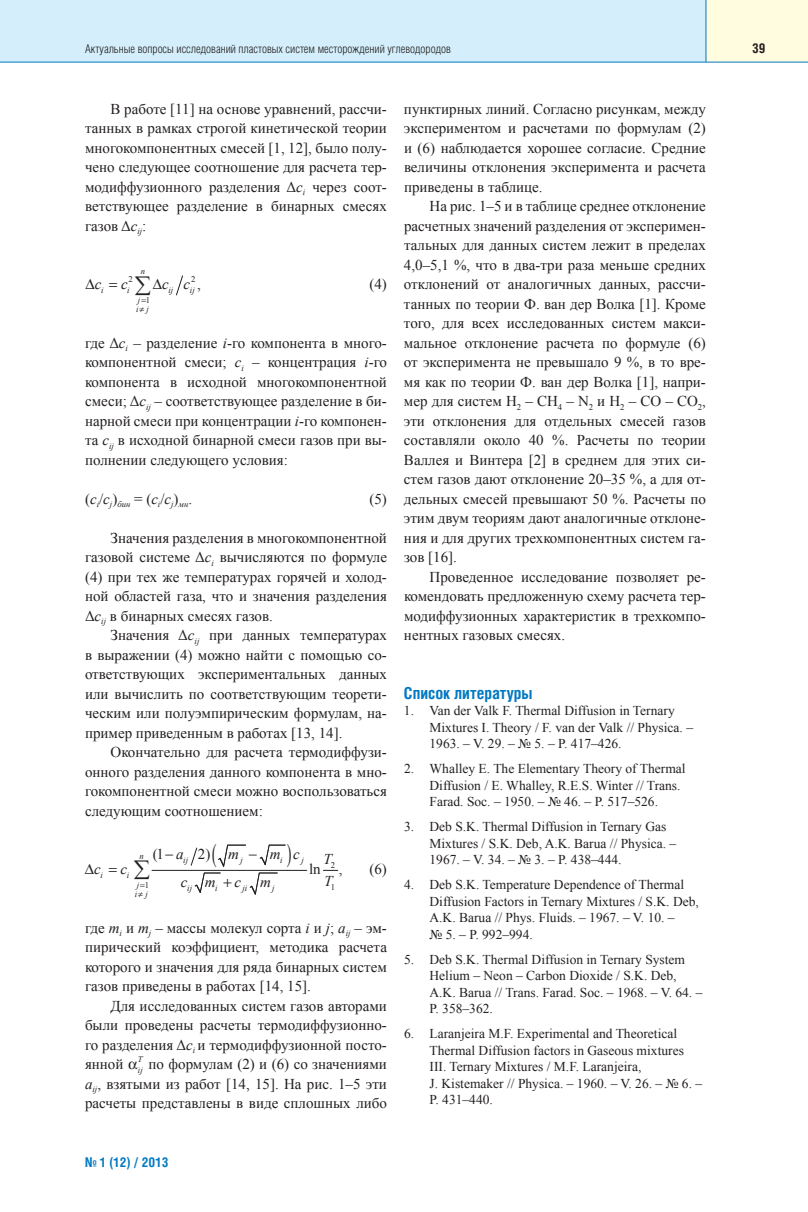
<style>
.page{position:relative;width:808px;height:1212px;background:#fff}
.page>*{position:absolute;margin:0;border:0;box-sizing:border-box;transform-origin:0 0}
.t1{font:700 16.5px "Helios Cond";color:#0079c2}
.t2{font:15px/19.5px "Times New Roman";color:#231f20;text-align:justify}
.t3{font:italic 15px "Times New Roman";color:#231f20}
.t4{font:15px "Times New Roman";color:#231f20}
.t5{font:13.5px/16.5px "Times New Roman";color:#231f20}
.t6{font:700 13.5px "Helios Cond";color:#0079c2}
.t7{font:700 13.5px "Helios Cond";color:#231f20}
.t8{font:300 12px "Helios Cond";color:#231f20}
.t9{font:italic 8.7px/8.7px "Times New Roman";letter-spacing:.005em;color:#231f20}
.t10{font:italic 8.7px "Times New Roman";color:#231f20}
.t11{font:8.7px "Times New Roman";color:#231f20}
.s1{font-style:italic}
</style>
<div class="page">
<div style="left:0;top:0;width:706px;height:62px;background:#d4effb"></div>
<div style="left:706px;top:0;width:102px;height:62px;background:#fffce0"></div>
<hr style="left:0;top:62px;width:808px;height:1px;background:#0079c2">
<hr style="left:705px;top:0;width:1px;height:62px;background:#0079c2">
<svg style="left:176px;top:275px;width:7px;height:21px"></svg>
<svg style="left:191px;top:848px;width:6px;height:18px"></svg>
<svg style="left:250px;top:873px;width:27px;height:22px"></svg>
<hr style="left:152px;top:870px;width:155px;height:1px;background:#231f20">
<svg style="left:323px;top:870px;width:15px;height:1px"></svg>
<svg style="left:195px;top:873px;width:26px;height:20px"></svg>
<svg style="left:218px;top:844px;width:68px;height:23px"></svg>
<p class="t8" style="left:85px;top:45px;width:367px">Актуальные вопросы исследований пластовых систем месторождений углеводородов</p>
<p class="t7" style="left:752px;top:44px;width:15px">39</p>
<p class="t2" style="left:85px;top:99px;width:303px;text-indent:26px">В работе [11] на основе уравнений, рассчи&shy;танных в рамках строгой кинетической теории многокомпонентных смесей [1, 12], было полу&shy;чено следующее соотношение для расчета тер&shy;модиффузионного разделения Δ<span class="s1">с</span><sub>i</sub> через соот&shy;ветствующее разделение в бинарных смесях газов Δ<span class="s1">с</span><sub>ij</sub>:</p>
<p class="t9" style="left:141px;top:267px;width:6px">n</p>
<p class="t11" style="left:128px;top:275px;width:6px">2</p>
<p class="t11" style="left:191px;top:275px;width:6px">2</p>
<p class="t11" style="left:146px;top:296px;width:6px">1</p>
<p class="t3" style="left:95px;top:276px;width:8px">c</p>
<p class="t3" style="left:121px;top:276px;width:8px">c</p>
<p class="t3" style="left:162px;top:276px;width:30px">c c</p>
<p class="t2" style="left:369px;top:274px;width:19px">(4)</p>
<p class="t9" style="left:101px;top:286px;width:4px">i</p>
<p class="t9" style="left:127px;top:286px;width:4px">i</p>
<p class="t9" style="left:168px;top:286px;width:6px">ij</p>
<p class="t9" style="left:190px;top:286px;width:6px">ij</p>
<p class="t9" style="left:136px;top:296px;width:14px">j<br>i j</p>
<p class="t4" style="left:197px;top:276px;width:5px">,</p>
<p class="t2" style="left:85px;top:333px;width:303px">где Δ<span class="s1">c</span><sub>i</sub> – разделение <span class="s1">i</span>-го компонента в много&shy;компонентной смеси; <span class="s1">c</span><sub>i</sub> – концентрация <span class="s1">i</span>-го компонента в исходной многокомпонентной смеси; Δ<span class="s1">c</span><sub>ij</sub> – соответствующее разделение в би&shy;нарной смеси при концентрации <span class="s1">i</span>-го компонен&shy;та <span class="s1">c</span><sub>ij</sub> в исходной бинарной смеси газов при вы&shy;полнении следующего условия:</p>
<p class="t10" style="left:85px;top:499px;width:109px"><sup>(</sup><sup>c</sup>i<sup>/</sup><sup>c</sup>j<sup>)</sup>бин <sup>=</sup> <sup>(</sup><sup>c</sup>i<sup>/</sup><sup>c</sup>j<sup>)</sup>мн<sup>.</sup></p>
<p class="t2" style="left:369px;top:489px;width:19px">(5)</p>
<p class="t2" style="left:85px;top:528px;width:303px;text-indent:26px">Значения разделения в многокомпонентной газовой системе Δ<span class="s1">c</span><sub>i</sub> вычисляются по формуле (4) при тех же температурах горячей и холод&shy;ной областей газа, что и значения разделения Δ<span class="s1">c</span><sub>ij</sub> в бинарных смесях газов.</p>
<p class="t2" style="left:85px;top:625px;width:303px;text-indent:26px">Значения Δ<span class="s1">c</span><sub>ij</sub> при данных температурах в выражении (4) можно найти с помощью со&shy;ответствующих экспериментальных данных или вычислить по соответствующим теорети&shy;ческим или полуэмпирическим формулам, на&shy;пример приведенным в работах [13, 14].</p>
<p class="t2" style="left:85px;top:742px;width:303px;text-indent:26px">Окончательно для расчета термодиффузи&shy;онного разделения данного компонента в мно&shy;гокомпонентной смеси можно воспользоваться следующим соотношением:</p>
<p class="t4" style="left:153px;top:846px;width:32px">(1−<span class="s1">a</span></p>
<p class="t4" style="left:198px;top:846px;width:14px">2)</p>
<p class="t3" style="left:228px;top:846px;width:12px">m</p>
<p class="t3" style="left:270px;top:846px;width:32px">m c</p>
<p class="t3" style="left:323px;top:851px;width:10px">T</p>
<p class="t9" style="left:140px;top:852px;width:6px">n</p>
<p class="t9" style="left:183px;top:856px;width:6px">ij</p>
<p class="t9" style="left:240px;top:856px;width:4px">j</p>
<p class="t9" style="left:280px;top:856px;width:4px">i</p>
<p class="t9" style="left:301px;top:856px;width:4px">j</p>
<p class="t11" style="left:331px;top:860px;width:6px">2</p>
<p class="t4" style="left:309px;top:861px;width:13px">ln</p>
<p class="t2" style="left:339px;top:859px;width:5px">,</p>
<p class="t2" style="left:369px;top:859px;width:19px">(6)</p>
<p class="t3" style="left:94px;top:861px;width:8px">c</p>
<p class="t3" style="left:120px;top:861px;width:8px">c</p>
<p class="t9" style="left:100px;top:871px;width:4px">i</p>
<p class="t9" style="left:127px;top:871px;width:4px">i</p>
<p class="t3" style="left:181px;top:874px;width:62px">cmc</p>
<p class="t3" style="left:260px;top:874px;width:12px">m</p>
<p class="t3" style="left:324px;top:873px;width:10px">T</p>
<p class="t11" style="left:145px;top:881px;width:6px">1</p>
<p class="t11" style="left:331px;top:882px;width:6px">1</p>
<p class="t9" style="left:137px;top:881px;width:4px">j</p>
<p class="t9" style="left:187px;top:884px;width:6px">ij</p>
<p class="t9" style="left:215px;top:884px;width:4px">i</p>
<p class="t9" style="left:242px;top:884px;width:6px">ji</p>
<p class="t9" style="left:272px;top:884px;width:4px">j</p>
<p class="t9" style="left:135px;top:890px;width:14px">i j</p>
<p class="t2" style="left:85px;top:918px;width:303px">где <span class="s1">m</span><sub>i</sub> и <span class="s1">m</span><sub>j</sub> – массы молекул сорта <span class="s1">i</span> и <span class="s1">j</span>; <span class="s1">a</span><sub>ij</sub> – эм&shy;пирический коэффициент, методика расчета которого и значения для ряда бинарных систем газов приведены в работах [14, 15].</p>
<p class="t2" style="left:85px;top:996px;width:303px;text-indent:26px">Для исследованных систем газов авторами были проведены расчеты термодиффузионно&shy;го разделения Δ<span class="s1">c</span><sub>i</sub> и термодиффузионной посто&shy;янной</p>
<p class="t9" style="left:138px;top:1055px;width:6px">T</p>
<p class="t2" style="left:85px;top:1054px;width:303px;text-indent:53px"><sub>ij</sub> по формулам (2) и (6) со значениями <span class="s1">a</span><sub>ij</sub>, взятыми из работ [14, 15]. На рис. 1–5 эти расчеты представлены в виде сплошных либо</p>
<p class="t2" style="left:404px;top:99px;width:303px">пунктирных линий. Согласно рисункам, между экспериментом и расчетами по формулам (2) и (6) наблюдается хорошее согласие. Средние величины отклонения эксперимента и расчета приведены в таблице.</p>
<p class="t2" style="left:404px;top:196px;width:303px;text-indent:26px">На рис. 1–5 и в таблице среднее отклонение расчетных значений разделения от эксперимен&shy;тальных для данных систем лежит в пределах 4,0–5,1 %, что в два-три раза меньше средних отклонений от аналогичных данных, рассчи&shy;танных по теории Ф. ван дер Волка [1]. Кроме того, для всех исследованных систем макси&shy;мальное отклонение расчета по формуле (6) от эксперимента не превышало 9 %, в то вре&shy;мя как по теории Ф. ван дер Волка [1], напри&shy;мер для систем H<sub>2</sub> – CH<sub>4</sub> – N<sub>2</sub> и H<sub>2</sub> – CO – CO<sub>2</sub>, эти отклонения для отдельных смесей газов составляли около 40 %. Расчеты по теории Валлея и Винтера [2] в среднем для этих си&shy;стем газов дают отклонение 20–35 %, а для от&shy;дельных смесей превышают 50 %. Расчеты по этим двум теориям дают аналогичные отклоне&shy;ния и для других трехкомпонентных систем га&shy;зов [16].</p>
<p class="t2" style="left:404px;top:567px;width:303px;text-indent:26px">Проведенное исследование позволяет ре&shy;комендовать предложенную схему расчета тер&shy;модиффузионных характеристик в трехкомпо&shy;нентных газовых смесях.</p>
<p class="t1" style="left:404px;top:687px;width:130px">Список литературы</p>
<p class="t5" style="left:429px;top:702px;width:265px;text-indent:-26px">1. Van der Valk F. Thermal Diffusion in Ternary<br>Mixtures I. Theory / F. van der Valk // Physica. –<br>1963. – V. 29. – № 5. – P. 417–426.</p>
<p class="t5" style="left:429px;top:760px;width:258px;text-indent:-26px">2. Whalley E. The Elementary Theory of Thermal<br>Diffusion / E. Whalley, R.E.S. Winter // Trans.<br>Farad. Soc. – 1950. – № 46. – P. 517–526.</p>
<p class="t5" style="left:429px;top:818px;width:248px;text-indent:-26px">3. Deb S.K. Thermal Diffusion in Ternary Gas<br>Mixtures / S.K. Deb, A.K. Barua // Physica. –<br>1967. – V. 34. – № 3. – P. 438–444.</p>
<p class="t5" style="left:429px;top:876px;width:271px;text-indent:-26px">4. Deb S.K. Temperature Dependence of Thermal Diffusion Factors in Ternary Mixtures / S.K. Deb, A.K. Barua // Phys. Fluids. – 1967. – V. 10. –<br>№ 5. – P. 992–994.</p>
<p class="t5" style="left:429px;top:951px;width:274px;text-indent:-26px">5. Deb S.K. Thermal Diffusion in Ternary System Helium – Neon – Carbon Dioxide / S.K. Deb, A.K. Barua // Trans. Farad. Soc. – 1968. – V. 64. – P. 358–362.</p>
<p class="t5" style="left:429px;top:1025px;width:274px;text-indent:-26px">6. Laranjeira M.F. Experimental and Theoretical Thermal Diffusion factors in Gaseous mixtures III. Ternary Mixtures / M.F. Laranjeira,<br>J. Kistemaker // Physica. – 1960. – V. 26. – № 6. – P. 431–440.</p>
<p class="t6" style="left:85px;top:1158px;width:85px">№ 1 (12) / 2013</p>
</div>
